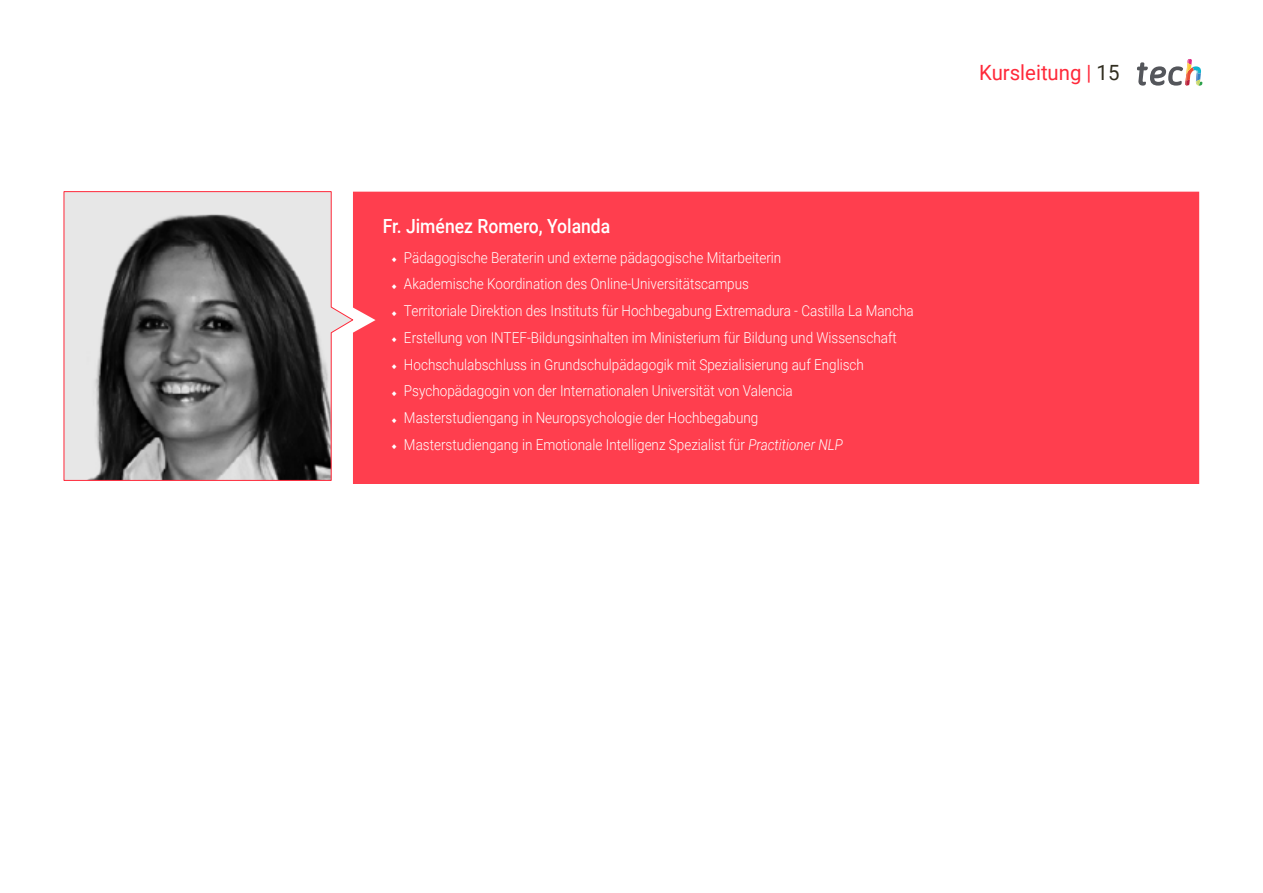
<style>
.page{position:relative;width:1263px;height:893px;background:#fff}
.page>*{position:absolute;margin:0;border:0;box-sizing:border-box;transform-origin:0 0}
.t1{font:21px "Roboto";color:#ff293a}
.t2{font:500 19.5px "Roboto";color:#fff;scale:.9 1}
.t3{font:300 15px/26.7px "Roboto";color:#fff;scale:.9 1}
.s1{font-style:italic}
.s2{color:#312e20}
</style>
<div class="page">
<svg style="left:1137px;top:59px;width:65px;height:27px"></svg>
<div style="left:353px;top:192px;width:846px;height:292px;background:#ff3e4e"></div>
<svg style="left:64px;top:191px;width:289px;height:290px;background:#878485"></svg>
<svg style="left:392px;top:257px;width:5px;height:5px"></svg>
<svg style="left:392px;top:284px;width:5px;height:5px"></svg>
<svg style="left:392px;top:311px;width:5px;height:5px"></svg>
<svg style="left:392px;top:337px;width:5px;height:5px"></svg>
<svg style="left:392px;top:364px;width:5px;height:5px"></svg>
<svg style="left:392px;top:391px;width:5px;height:5px"></svg>
<svg style="left:392px;top:418px;width:5px;height:5px"></svg>
<svg style="left:392px;top:444px;width:5px;height:5px"></svg>
<h2 class="t2" style="left:383px;top:212px;width:254px">Fr. Jiménez Romero, Yolanda</h2>
<p class="t3" style="left:404px;top:243px;width:568px">Pädagogische Beraterin und externe pädagogische Mitarbeiterin<br>Akademische Koordination des Online-Universitätscampus<br>Territoriale Direktion des Instituts für Hochbegabung Extremadura - Castilla La Mancha Erstellung von INTEF-Bildungsinhalten im Ministerium für Bildung und Wissenschaft Hochschulabschluss in Grundschulpädagogik mit Spezialisierung auf Englisch Psychopädagogin von der Internationalen Universität von Valencia<br>Masterstudiengang in Neuropsychologie der Hochbegabung<br>Masterstudiengang in Emotionale Intelligenz Spezialist für <span class="s1">Practitioner NLP</span></p>
<h1 class="t1" style="left:979px;top:57px;width:142px">Kursleitung | <span class="s2">15</span></h1>
</div>
